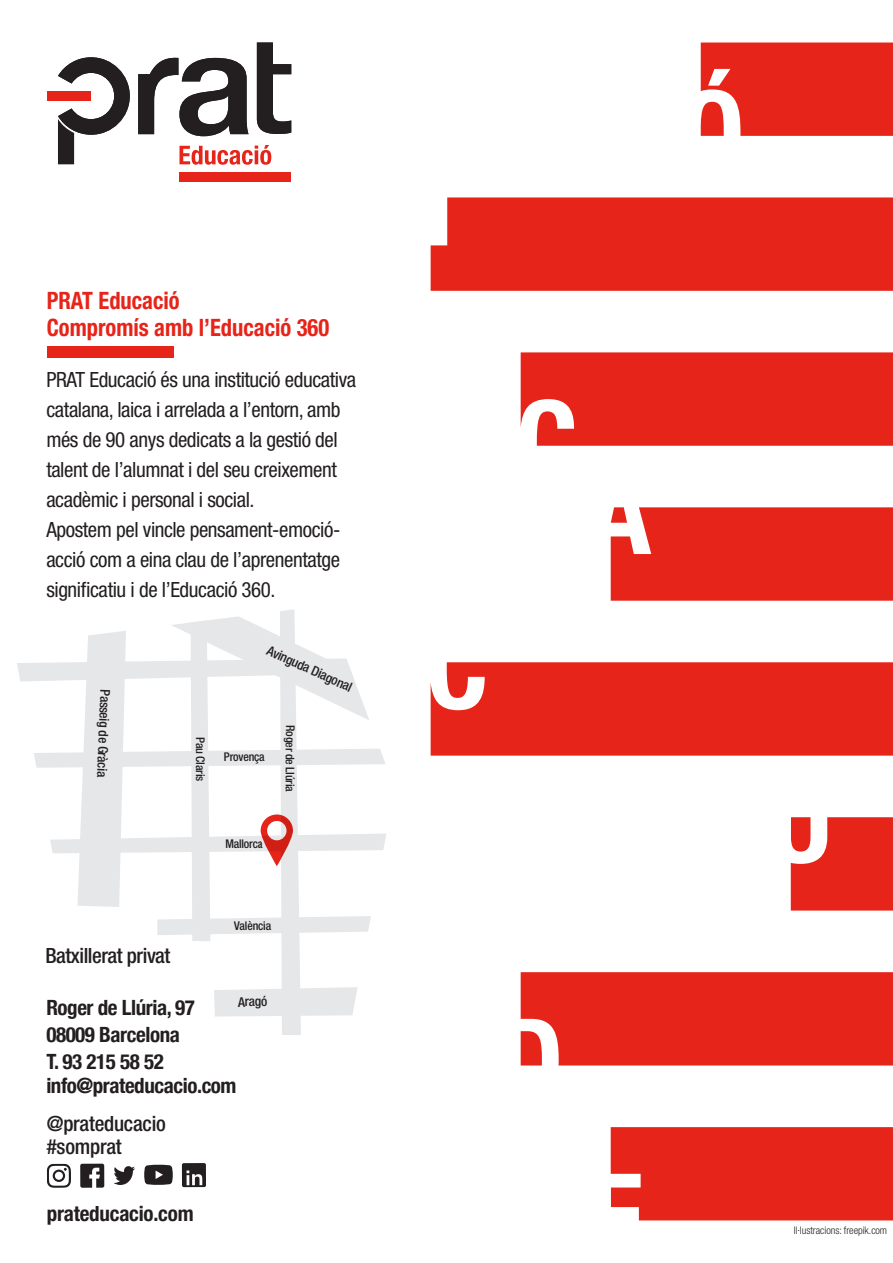
<style>
.page{position:relative;width:893px;height:1263px;background:#fff}
.page>*{position:absolute;margin:0;border:0;box-sizing:border-box;transform-origin:0 0}
.t1{font:700 condensed 24px "Helvetica Neue";color:#e72419;scale:.94 1}
.t2{font:condensed 21px/30px "Helvetica Neue";letter-spacing:-.02em;color:#231f20}
.t3{font:700 condensed 21px "Helvetica Neue";letter-spacing:-.02em;color:#231f20}
.t4{font:500 condensed 21px/22.5px "Helvetica Neue";letter-spacing:-.015em;color:#231f20}
.t5{font:700 condensed 21px "Helvetica Neue";letter-spacing:-.01em;color:#231f20}
.t6{font:500 condensed 13.5px "Helvetica Neue";color:#231f20}
.t7{font:500 condensed 12px "Helvetica Neue";letter-spacing:-.025em;color:#231f20}
.t8{font:300 condensed 10.5px "Helvetica Neue";letter-spacing:-.005em;color:#231f20}
</style>
<div class="page">
<svg style="left:257px;top:43px;width:34px;height:91px"></svg>
<div style="left:47px;top:91px;width:44px;height:10px;background:#e72419"></div>
<svg style="left:138px;top:57px;width:111px;height:79px"></svg>
<svg style="left:179px;top:145px;width:92px;height:20px"></svg>
<div style="left:179px;top:172px;width:112px;height:10px;background:#e72419"></div>
<svg style="left:58px;top:57px;width:72px;height:107px"></svg>
<svg style="left:80px;top:1164px;width:24px;height:24px"></svg>
<svg style="left:47px;top:1164px;width:24px;height:24px"></svg>
<svg style="left:182px;top:1163px;width:24px;height:24px"></svg>
<svg style="left:114px;top:1166px;width:21px;height:19px"></svg>
<svg style="left:144px;top:1165px;width:29px;height:20px"></svg>
<svg style="left:701px;top:43px;width:192px;height:93px;background:#e83329"></svg>
<div style="left:521px;top:352px;width:372px;height:94px;background:#e72419"></div>
<div style="left:611px;top:507px;width:282px;height:94px;background:#e72419"></div>
<div style="left:431px;top:197px;width:462px;height:94px;background:#e72419"></div>
<div style="left:431px;top:662px;width:462px;height:94px;background:#e72419"></div>
<svg style="left:791px;top:817px;width:102px;height:93px;background:#e93a30"></svg>
<div style="left:521px;top:972px;width:372px;height:93px;background:#e72419"></div>
<div style="left:611px;top:1127px;width:282px;height:93px;background:#e72419"></div>
<div style="left:47px;top:346px;width:127px;height:11px;background:#e72419"></div>
<svg style="left:17px;top:609px;width:369px;height:426px"></svg>
<p class="t1" style="left:47px;top:286px;width:143px">PRAT Educació</p>
<p class="t1" style="left:47px;top:313px;width:302px">Compromís amb l’Educació 360</p>
<p class="t2" style="left:46px;top:365px;width:311px">PRAT Educació és una institució educativa catalana, laica i arrelada a l’entorn, amb més de 90 anys dedicats a la gestió del talent de l’alumnat i del seu creixement acadèmic i personal i social.</p>
<p class="t2" style="left:46px;top:515px;width:296px;text-align:justify">Apostem pel vincle pensament-emoció&shy;acció com a eina clau de l’aprenentatge significatiu i de l’Educació 360.</p>
<p class="t6" style="left:113px;top:689px;width:90px;rotate:92deg">Passeig de Gràcia</p>
<p class="t6" style="left:271px;top:642px;width:93px;rotate:24deg">Avinguda Diagonal</p>
<p class="t7" style="left:208px;top:737px;width:46px;rotate:90deg">Pau Claris</p>
<p class="t7" style="left:297px;top:725px;width:68px;rotate:90deg">Roger de Llúria</p>
<p class="t7" style="left:224px;top:750px;width:42px;rotate:-1deg">Provença</p>
<p class="t7" style="left:225px;top:837px;width:40px;rotate:-1deg">Mallorca</p>
<p class="t4" style="left:45px;top:944px;width:127px">Batxillerat privat</p>
<p class="t7" style="left:234px;top:919px;width:38px;rotate:-1deg">València</p>
<p class="t6" style="left:238px;top:994px;width:31px;rotate:-1deg">Aragó</p>
<p class="t3" style="left:46px;top:990px;width:150px">Roger de Llúria, 97</p>
<p class="t3" style="left:46px;top:1017px;width:135px">08009 Barcelona</p>
<p class="t3" style="left:46px;top:1044px;width:119px">T. 93 215 58 52</p>
<p class="t3" style="left:46px;top:1068px;width:192px">info@prateducacio.com</p>
<p class="t4" style="left:47px;top:1112px;width:121px">@prateducacio #somprat</p>
<p class="t5" style="left:47px;top:1201px;width:148px">prateducacio.com</p>
<p class="t8" style="left:794px;top:1224px;width:95px">Il·lustracions: freepik.com</p>
</div>
